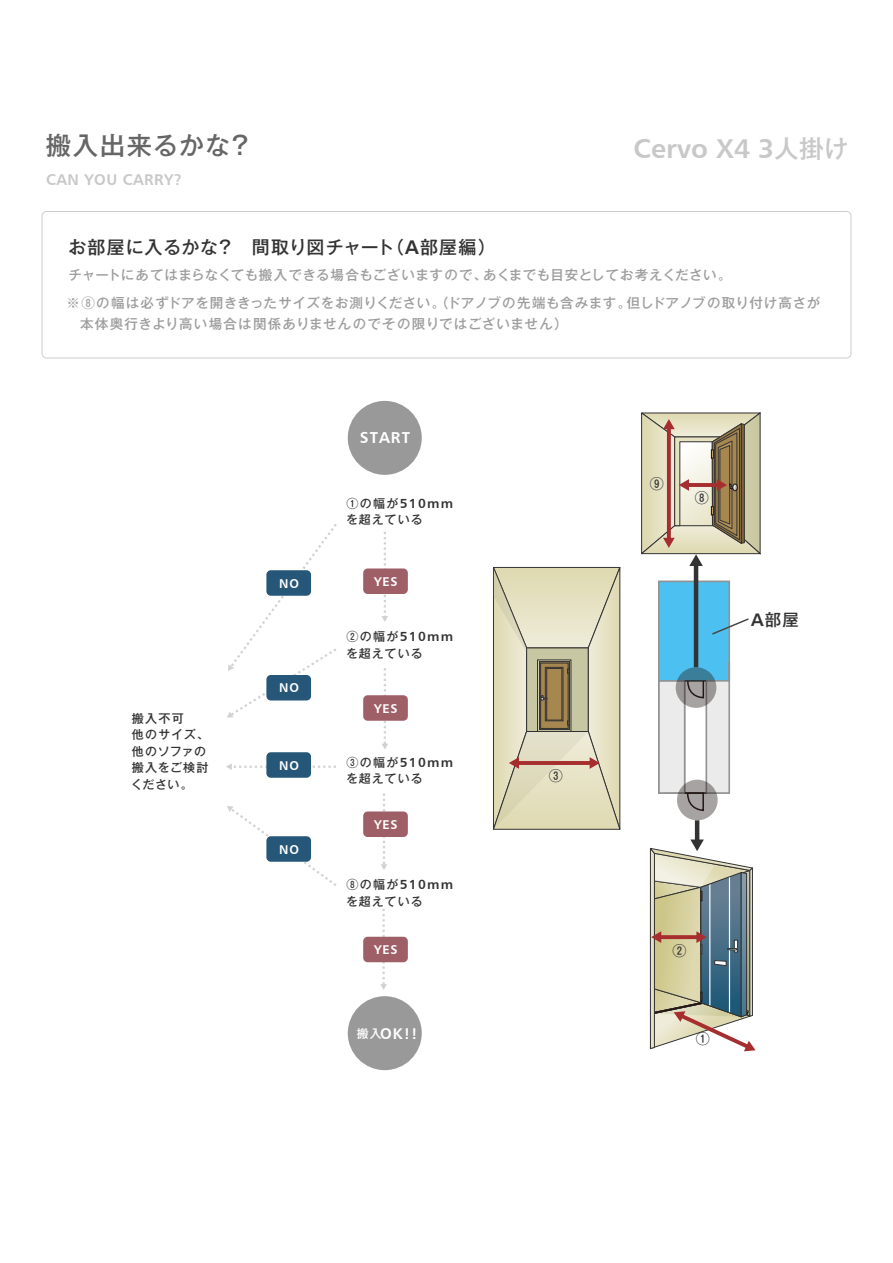
<style>
.page{position:relative;width:893px;height:1263px;background:#fff}
.page>*{position:absolute;margin:0;border:0;box-sizing:border-box;transform-origin:0 0}
.t1{font:27.15px "Humanist 777 BT Bold B";color:#c8c8c8}
.t2{font:500 25.35px "Gothic MB101 Pr 5";letter-spacing:.055em;color:#666}
.t3{font:500 18px "Gothic MB101 Pr 5";letter-spacing:.045em;color:#333}
.t4{font:500 16.5px "Gothic MB101 Pr 5";color:#333}
.t5{font:15.9px "Humanist 777 BT Bold B";letter-spacing:.07em;color:#fff}
.t6{font:15.6px "Humanist 777 BT Bold B";letter-spacing:.025em;color:#c8c8c8}
.t7{font:15.6px "Humanist 777 BT Bold B";color:#fff}
.t8{font:500 14.1px "Gothic MB101 Pr 5";color:#333}
.t9{font:500 13.5px/21px "Gothic MB101 Pr 5";letter-spacing:.04em;color:#9d9d9e}
.t10{font:13.2px "Humanist 777 BT Bold B";letter-spacing:.1em;color:#333}
.t11{font:12.75px "Humanist 777 BT Bold B";letter-spacing:.07em;color:#fff}
.t12{font:500 12px/16.5px "Gothic MB101 Pr 5";letter-spacing:.07em;color:#333}
.s1{font-family:"Gothic MB101 Pr 5";font-weight:500;font-size:24.75px}
.s2{font-family:"Humanist 777 BT Bold B";font-weight:400;font-size:19.8px}
.s3{font-family:"Gothic MB101 Pr 5";font-weight:500;font-size:12px}
.s4{font-family:"Gothic MB101 Pr 5";font-weight:500;font-size:11.7px}
.s5{font-family:"Humanist 777 BT Bold B";font-weight:400;font-size:18.15px}
</style>
<div class="page">
<div style="left:42px;top:211px;width:809px;height:147px;border:1px solid #cdcdcd;border-radius:4px"></div>
<div style="left:348px;top:401px;width:74px;height:74px;background:#999;border-radius:50%"></div>
<svg style="left:382px;top:532px;width:6px;height:90px"></svg>
<div style="left:694px;top:820px;width:5px;height:22px;background:#333"></div>
<svg style="left:382px;top:668px;width:6px;height:81px"></svg>
<svg style="left:380px;top:794px;width:7px;height:76px"></svg>
<svg style="left:380px;top:909px;width:7px;height:81px"></svg>
<div style="left:348px;top:996px;width:74px;height:74px;background:#999;border-radius:50%"></div>
<svg style="left:227px;top:524px;width:110px;height:194px"></svg>
<svg style="left:226px;top:763px;width:110px;height:7px"></svg>
<svg style="left:227px;top:806px;width:110px;height:80px"></svg>
<div style="left:266px;top:570px;width:45px;height:26px;background:#265779;border-radius:4px"></div>
<div style="left:266px;top:675px;width:45px;height:25px;background:#265779;border-radius:4px"></div>
<div style="left:266px;top:752px;width:45px;height:26px;background:#265779;border-radius:4px"></div>
<div style="left:266px;top:836px;width:45px;height:26px;background:#265779;border-radius:4px"></div>
<div style="left:677px;top:780px;width:40px;height:40px;background:#a7a3a2;border-radius:50%"></div>
<div style="left:363px;top:568px;width:45px;height:26px;background:#9f5f67;border-radius:4px"></div>
<div style="left:363px;top:695px;width:45px;height:26px;background:#9f5f67;border-radius:4px"></div>
<div style="left:363px;top:812px;width:45px;height:25px;background:#9f5f67;border-radius:4px"></div>
<div style="left:363px;top:937px;width:45px;height:25px;background:#9f5f67;border-radius:4px"></div>
<div style="left:693px;top:564px;width:5px;height:103px;background:#333"></div>
<svg style="left:649px;top:840px;width:106px;height:212px"></svg>
<svg style="left:493px;top:566px;width:127px;height:264px;background:#d2ccae"></svg>
<svg style="left:641px;top:412px;width:120px;height:154px;background:#c5bba3"></svg>
<svg style="left:658px;top:580px;width:91px;height:232px"></svg>
<p class="t2" style="left:46px;top:124px;width:208px">搬入出来るかな？</p>
<p class="t6" style="left:46px;top:170px;width:137px">CAN YOU CARRY?</p>
<p class="t1" style="left:633px;top:131px;width:216px">Cervo X4 3<span class="s1">人掛け</span></p>
<p class="t3" style="left:68px;top:232px;width:429px">お部屋に入るかな？ 間取り図チャート（<span class="s2">A</span>部屋編）</p>
<p class="t9" style="left:68px;top:263px;width:664px">チャートにあてはまらなくても搬入できる場合もございますので、あくまでも目安としてお考えください。</p>
<p class="t9" style="left:80px;top:291px;width:741px;text-indent:-13px">※⑧の幅は必ずドアを開ききったサイズをお測りください。（ドアノブの先端も含みます。但しドアノブの取り付け高さが本体奥行きより高い場合は関係ありませんのでその限りではございません）</p>
<p class="t12" style="left:131px;top:709px;width:80px">搬入不可<br>他のサイズ、他のソファの搬入をご検討ください。</p>
<p class="t11" style="left:279px;top:575px;width:21px">NO</p>
<p class="t11" style="left:279px;top:680px;width:21px">NO</p>
<p class="t11" style="left:279px;top:757px;width:21px">NO</p>
<p class="t11" style="left:279px;top:841px;width:21px">NO</p>
<p class="t5" style="left:360px;top:428px;width:52px">START</p>
<p class="t10" style="left:346px;top:495px;width:108px"><span class="s3">①の幅が</span>510mm</p>
<p class="t12" style="left:346px;top:510px;width:78px">を超えている</p>
<p class="t11" style="left:374px;top:573px;width:25px">YES</p>
<p class="t10" style="left:346px;top:629px;width:108px"><span class="s3">②の幅が</span>510mm</p>
<p class="t12" style="left:346px;top:644px;width:78px">を超えている</p>
<p class="t11" style="left:374px;top:700px;width:25px">YES</p>
<p class="t10" style="left:346px;top:754px;width:108px"><span class="s3">③の幅が</span>510mm</p>
<p class="t12" style="left:346px;top:769px;width:78px">を超えている</p>
<p class="t11" style="left:374px;top:816px;width:25px">YES</p>
<p class="t10" style="left:346px;top:876px;width:108px"><span class="s3">⑧の幅が</span>510mm</p>
<p class="t12" style="left:346px;top:892px;width:78px">を超えている</p>
<p class="t11" style="left:374px;top:942px;width:25px">YES</p>
<p class="t7" style="left:356px;top:1024px;width:63px"><span class="s4">搬入</span>OK!!</p>
<p class="t8" style="left:548px;top:764px;width:16px">③</p>
<p class="t8" style="left:649px;top:472px;width:16px">⑨</p>
<p class="t8" style="left:694px;top:486px;width:16px">⑧</p>
<p class="t4" style="left:751px;top:606px;width:49px"><span class="s5">A</span>部屋</p>
<p class="t8" style="left:672px;top:939px;width:16px">②</p>
<p class="t8" style="left:696px;top:1027px;width:16px">①</p>
</div>
